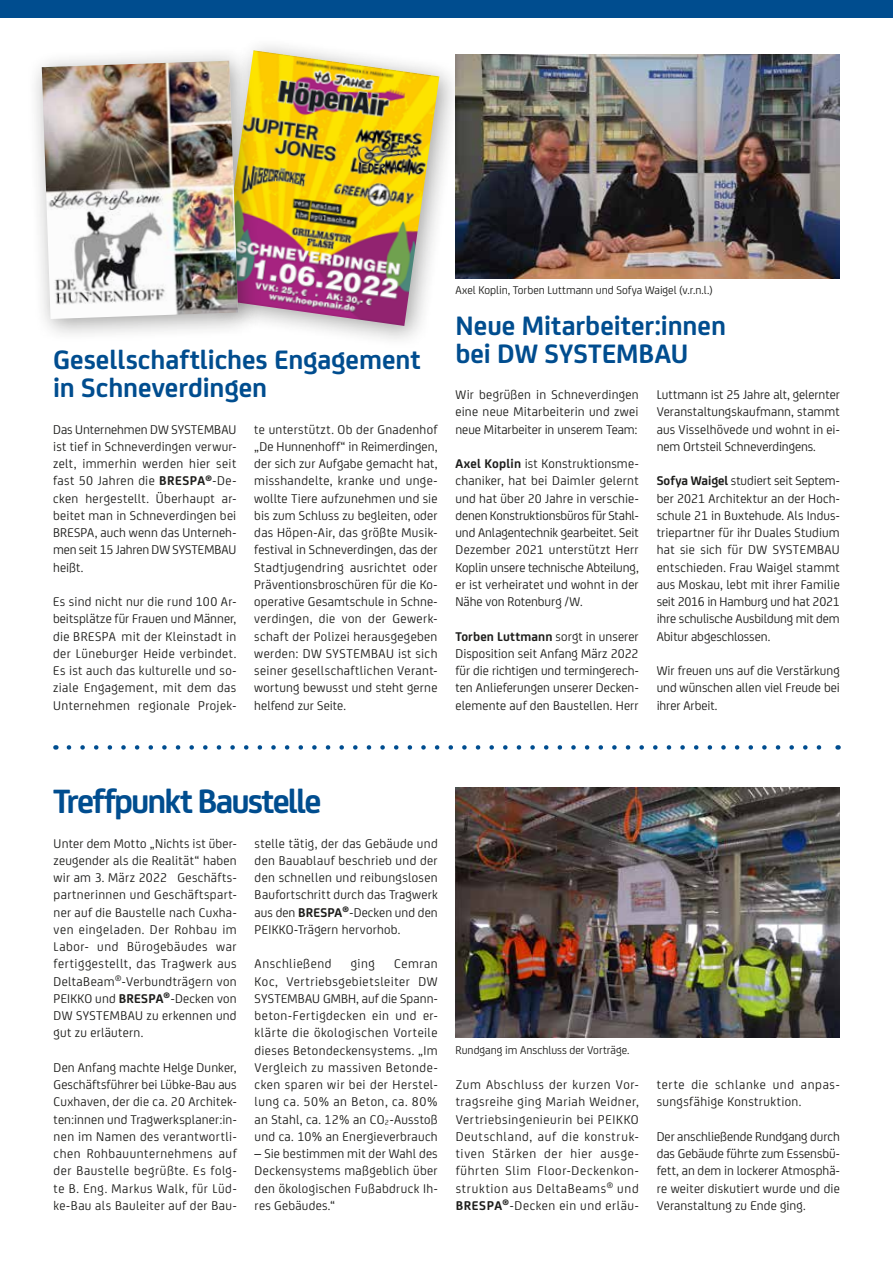
<style>
.page{position:relative;width:893px;height:1263px;background:#fff}
.page>*{position:absolute;margin:0;border:0;box-sizing:border-box;transform-origin:0 0}
.t1{font:700 36px "FS Joey";letter-spacing:-.055em;color:#004d8f}
.t2{font:700 28.5px/28.5px "FS Joey";color:#004d8f}
.t3{font:13.5px/17.2px "FS Joey";letter-spacing:.015em;color:#1d1d1b;text-align:justify}
.t4{font:13.5px/17.2px "FS Joey";letter-spacing:.04em;color:#1d1d1b}
.t5{font:12px "FS Joey";color:#1d1d1b}
.s1{font-weight:700}
</style>
<div class="page">
<div style="left:0;top:0;width:893px;height:17px;background:#004d8f"></div>
<img style="left:455px;top:787px;width:385px;height:250px">
<svg style="left:69px;top:745px;width:753px;height:5px"></svg>
<div style="left:204px;top:36px;width:259px;height:313px;background:#1d1d1b;opacity:.4"></div>
<img style="left:262px;top:50px;width:177px;height:276px">
<img style="left:455px;top:54px;width:385px;height:224px">
<div style="left:26px;top:45px;width:236px;height:298px;background:#1d1d1b;opacity:.4"></div>
<img style="left:42px;top:61px;width:196px;height:258px">
<h2 class="t2" style="left:53px;top:343px;width:369px">Gesellschaftliches Engagement in Schneverdingen</h2>
<p class="t3" style="left:53px;top:420px;width:185px">Das Unternehmen DW SYSTEMBAU ist tief in Schneverdingen verwur&shy;zelt, immerhin werden hier seit fast 50 Jahren die <span class="s1">BRESPA</span><sup>®</sup>-De&shy;cken hergestellt. Überhaupt ar&shy;beitet man in Schneverdingen bei BRESPA, auch wenn das Unterneh&shy;men seit 15 Jahren DW SYSTEMBAU heißt.</p>
<p class="t3" style="left:53px;top:592px;width:185px">Es sind nicht nur die rund 100 Ar&shy;beitsplätze für Frauen und Männer, die BRESPA mit der Kleinstadt in der Lüneburger Heide verbindet.<br>Es ist auch das kulturelle und so&shy;ziale Engagement, mit dem das Unternehmen regionale Projek-</p>
<p class="t3" style="left:254px;top:420px;width:185px">te unterstützt. Ob der Gnadenhof „De Hunnenhoff“ in Reimerdingen, der sich zur Aufgabe gemacht hat, misshandelte, kranke und unge&shy;wollte Tiere aufzunehmen und sie bis zum Schluss zu begleiten, oder das Höpen-Air, das größte Musik&shy;festival in Schneverdingen, das der Stadtjugendring ausrichtet oder Präventionsbroschüren für die Ko&shy;operative Gesamtschule in Schne&shy;verdingen, die von der Gewerk&shy;schaft der Polizei herausgegeben werden: DW SYSTEMBAU ist sich seiner gesellschaftlichen Verant&shy;wortung bewusst und steht gerne helfend zur Seite.</p>
<p class="t5" style="left:455px;top:281px;width:259px">Axel Koplin, Torben Luttmann und Sofya Waigel (v.r.n.l.)</p>
<h2 class="t2" style="left:455px;top:309px;width:272px">Neue Mitarbeiter:innen bei DW SYSTEMBAU</h2>
<p class="t3" style="left:455px;top:385px;width:185px">Wir begrüßen in Schneverdingen eine neue Mitarbeiterin und zwei neue Mitarbeiter in unserem Team:</p>
<p class="t3" style="left:455px;top:454px;width:185px"><span class="s1">Axel Koplin</span> ist Konstruktionsme&shy;chaniker, hat bei Daimler gelernt und hat über 20 Jahre in verschie&shy;denen Konstruktionsbüros für Stahl&shy;und Anlagentechnik gearbeitet. Seit Dezember 2021 unterstützt Herr Koplin unsere technische Abteilung, er ist verheiratet und wohnt in der Nähe von Rotenburg /W.</p>
<p class="t3" style="left:455px;top:627px;width:185px"><span class="s1">Torben Luttmann</span> sorgt in unserer Disposition seit Anfang März 2022 für die richtigen und termingerech&shy;ten Anlieferungen unserer Decken&shy;elemente auf den Baustellen. Herr</p>
<p class="t3" style="left:657px;top:385px;width:185px">Luttmann ist 25 Jahre alt, gelernter Veranstaltungskaufmann, stammt aus Visselhövede und wohnt in ei&shy;nem Ortsteil Schneverdingens.</p>
<p class="t3" style="left:657px;top:471px;width:185px"><span class="s1">Sofya Waigel</span> studiert seit Septem&shy;ber 2021 Architektur an der Hoch&shy;schule 21 in Buxtehude. Als Indus&shy;triepartner für ihr Duales Studium hat sie sich für DW SYSTEMBAU entschieden. Frau Waigel stammt aus Moskau, lebt mit ihrer Familie seit 2016 in Hamburg und hat 2021 ihre schulische Ausbildung mit dem Abitur abgeschlossen.</p>
<p class="t3" style="left:657px;top:661px;width:185px">Wir freuen uns auf die Verstärkung und wünschen allen viel Freude bei ihrer Arbeit.</p>
<h1 class="t1" style="left:53px;top:774px;width:270px">Treffpunkt Baustelle</h1>
<p class="t3" style="left:54px;top:834px;width:185px">Unter dem Motto „Nichts ist über&shy;zeugender als die Realität“ haben wir am 3. März 2022 Geschäfts&shy;partnerinnen und Geschäftspart&shy;ner auf die Baustelle nach Cuxha&shy;ven eingeladen. Der Rohbau im Labor- und Bürogebäudes war fertiggestellt, das Tragwerk aus DeltaBeam<sup>®</sup>-Verbundträgern von PEIKKO und <span class="s1">BRESPA</span><sup>®</sup>-Decken von DW SYSTEMBAU zu erkennen und gut zu erläutern.</p>
<p class="t3" style="left:54px;top:1058px;width:185px">Den Anfang machte Helge Dunker, Geschäftsführer bei Lübke-Bau aus Cuxhaven, der die ca. 20 Architek&shy;ten:innen und Tragwerksplaner:in&shy;nen im Namen des verantwortli&shy;chen Rohbauunternehmens auf der Baustelle begrüßte. Es folg&shy;te B. Eng. Markus Walk, für Lüd&shy;ke-Bau als Bauleiter auf der Bau-</p>
<p class="t3" style="left:255px;top:834px;width:185px">stelle tätig, der das Gebäude und den Bauablauf beschrieb und der den schnellen und reibungslosen Baufortschritt durch das Tragwerk aus den <span class="s1">BRESPA</span><sup>®</sup>-Decken und den PEIKKO-Trägern hervorhob.</p>
<p class="t4" style="left:255px;top:954px;width:78px">Anschließend</p>
<p class="t3" style="left:351px;top:954px;width:26px">ging</p>
<p class="t3" style="left:255px;top:954px;width:185px;text-indent:139px">Cemran Koc, Vertriebsgebietsleiter DW SYSTEMBAU GMBH, auf die Spann&shy;beton-Fertigdecken ein und er&shy;klärte die ökologischen Vorteile dieses Betondeckensystems. „Im Vergleich zu massiven Betonde&shy;cken sparen wir bei der Herstel&shy;lung ca. 50% an Beton, ca. 80% an Stahl, ca. 12% an CO<sub>2</sub>-Ausstoß und ca. 10% an Energieverbrauch</p>
<p class="t3" style="left:255px;top:1144px;width:185px">– Sie bestimmen mit der Wahl des Deckensystems maßgeblich über den ökologischen Fußabdruck Ih&shy;res Gebäudes.“</p>
<p class="t5" style="left:455px;top:1042px;width:175px">Rundgang im Anschluss der Vorträge.</p>
<p class="t3" style="left:456px;top:1075px;width:185px">Zum Abschluss der kurzen Vor&shy;tragsreihe ging Mariah Weidner, Vertriebsingenieurin bei PEIKKO Deutschland, auf die konstruk&shy;tiven Stärken der hier ausge&shy;führten Slim Floor-Deckenkon&shy;struktion aus DeltaBeams<sup>®</sup> und <span class="s1">BRESPA</span><sup>®</sup>-Decken ein und erläu-</p>
<p class="t4" style="left:657px;top:1075px;width:185px">terte die schlanke und anpas&shy;sungsfähige Konstruktion.</p>
<p class="t3" style="left:657px;top:1127px;width:185px">Der anschließende Rundgang durch das Gebäude führte zum Essensbü&shy;fett, an dem in lockerer Atmosphä&shy;re weiter diskutiert wurde und die Veranstaltung zu Ende ging.</p>
</div>
